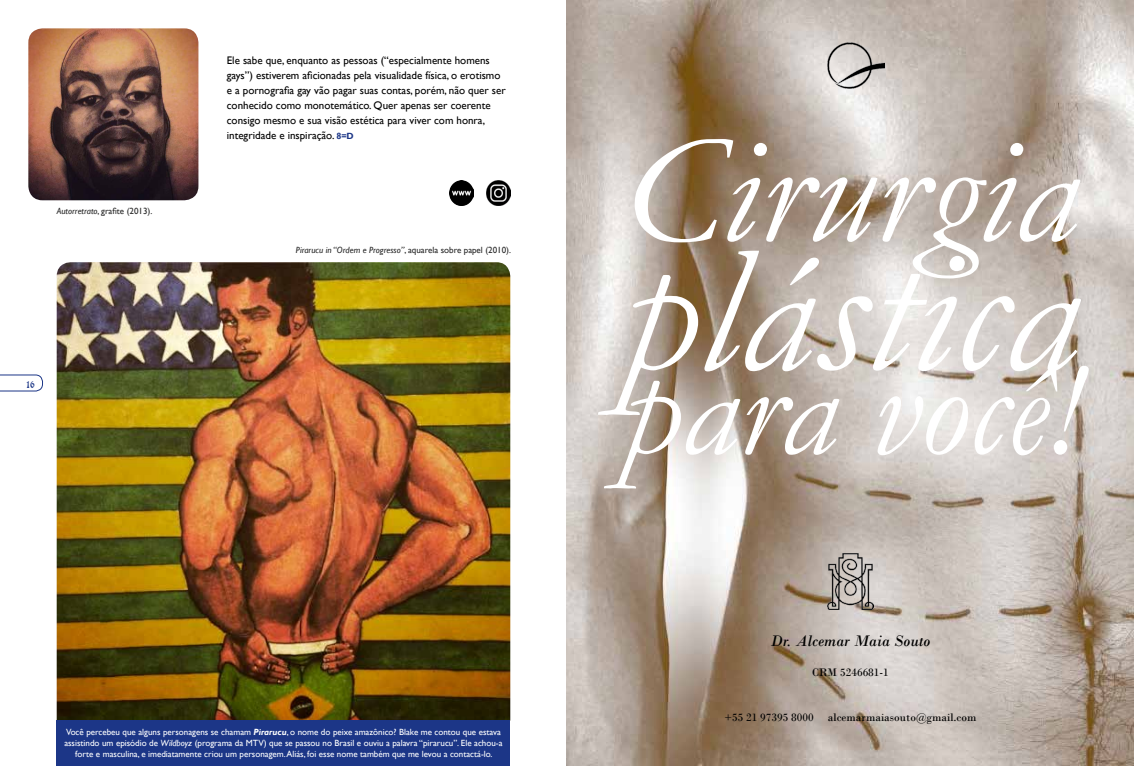
<style>
.page{position:relative;width:1134px;height:766px;background:#fff}
.page>*{position:absolute;margin:0;border:0;box-sizing:border-box;transform-origin:0 0}
.t1{font:italic 182px "Garamond";color:#fff}
.t2{font:italic 156px "Garamond";color:#fff}
.t3{font:italic 140px "Garamond";color:#fff}
.t4{font:italic 16px "Bodoni";color:#000}
.t5{font:11.5px "Bodoni";color:#000}
.t6{font:11px/15px "Gill Sans";color:#000}
.t7{font:11px "Eckmann D";color:#1c3687}
.t8{font:9px/10.8px "Gill Sans";color:#fff;text-align:center}
.t9{font:italic 9px "Gill Sans";color:#000}
.t10{font:9px "Gill Sans";color:#000}
.s1{font-style:italic}
.s2{font-weight:700;font-size:9px;color:#1c3687}
.s3{font-style:normal}
.s4{font-weight:700;font-style:italic}
</style>
<div class="page">
<svg style="left:0;top:374px;width:43px;height:17px"></svg>
<img style="left:449px;top:181px;width:25px;height:24px">
<img style="left:486px;top:181px;width:24px;height:24px">
<img style="left:567px;top:0;width:567px;height:765px">
<img style="left:827px;top:553px;width:46px;height:56px">
<img style="left:828px;top:43px;width:56px;height:45px">
<img style="left:57px;top:262px;width:453px;height:458px">
<img style="left:28px;top:28px;width:170px;height:172px">
<div style="left:57px;top:720px;width:453px;height:45px;background:#1c3687"></div>
<p class="t10" style="left:57px;top:205px;width:97px"><span class="s1">Autorretrato</span>, grafite (2013).</p>
<p class="t7" style="left:26px;top:378px;width:10px">16</p>
<p class="t6" style="left:227px;top:53px;width:280px">Ele sabe que, enquanto as pessoas (“especialmente homens gays”) estiverem aficionadas pela visualidade física, o erotismo e a pornografia gay vão pagar suas contas, porém, não quer ser conhecido como monotemático. Quer apenas ser coerente consigo mesmo e sua visão estética para viver com honra, integridade e inspiração. <span class="s2">8=D</span></p>
<p class="t9" style="left:296px;top:244px;width:217px">Pirarucu in “Ordem e Progresso”<span class="s3">, aquarela sobre papel (2010).</span></p>
<p class="t8" style="left:64px;top:726px;width:440px">Você percebeu que alguns personagens se chamam <span class="s4">Pirarucu</span>, o nome do peixe amazônico? Blake me contou que estava assistindo um episódio de <span class="s1">Wildboyz</span> (programa da MTV) que se passou no Brasil e ouviu a palavra “pirarucu”. Ele achou-a forte e masculina, e imediatamente criou um personagem. Aliás, foi esse nome também que me levou a contactá-lo.</p>
<h2 class="t2" style="left:624px;top:85px;width:455px">Cirurgia</h2>
<h1 class="t1" style="left:624px;top:188px;width:455px">plástica</h1>
<h3 class="t3" style="left:624px;top:314px;width:455px">para você!</h3>
<h3 class="t4" style="left:771px;top:631px;width:161px">Dr. Alcemar Maia Souto</h3>
<p class="t5" style="left:812px;top:665px;width:78px">CRM 5246681-1</p>
<p class="t5" style="left:724px;top:710px;width:254px">+55 21 97395 8000 alcemarmaiasouto@gmail.com</p>
</div>
